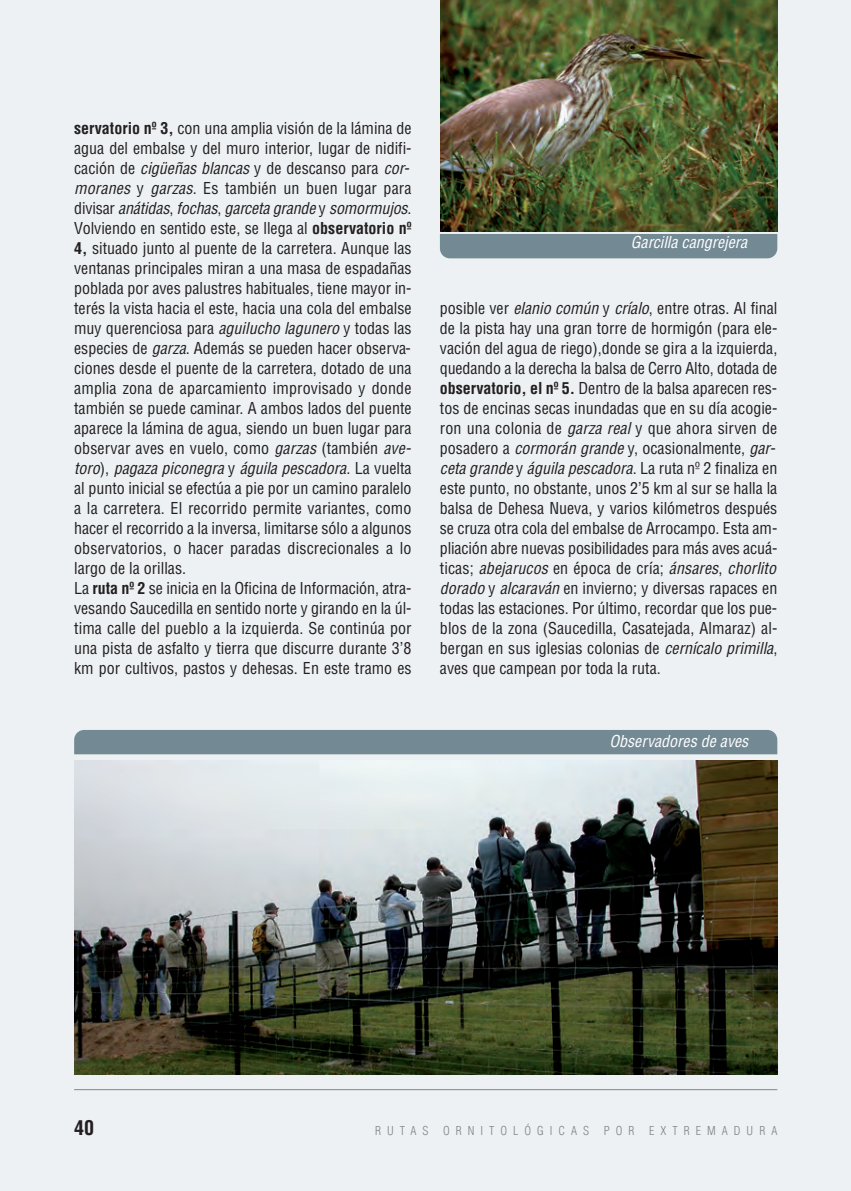
<style>
.page{position:relative;width:851px;height:1191px;background:#fff}
.page>*{position:absolute;margin:0;border:0;box-sizing:border-box;transform-origin:0 0}
.t1{font:700 condensed 20px "Helvetica";color:#231f20}
.t2{font:condensed 16px/20px "Helvetica";color:#231f20}
.t3{font:italic condensed 16px "Helvetica";color:#fff}
.t4{font:300 condensed 12px "Helvetica LT";letter-spacing:.5em;color:#808285}
.s1{font-weight:700}
.s2{font-style:italic}
</style>
<div class="page">
<div style="left:0;top:0;width:851px;height:1190px;background:#edf1f3"></div>
<hr style="left:74px;top:1088px;width:703px;height:1px;background:#738a95">
<img style="left:440px;top:0;width:337px;height:231px">
<div style="left:440px;top:234px;width:337px;height:24px;background:#738a95"></div>
<img style="left:74px;top:760px;width:703px;height:314px">
<div style="left:74px;top:730px;width:703px;height:24px;background:#738a95"></div>
<p class="t2" style="left:74px;top:119px;width:341px"><span class="s1">servatorio nº 3,</span> con una amplia visión de la lámina de agua del embalse y del muro interior, lugar de nidifi&shy;cación de <span class="s2">cigüeñas blancas</span> y de descanso para <span class="s2">cor&shy;moranes</span> y <span class="s2">garzas</span>. Es también un buen lugar para d i v i s a r <span class="s2">anátidas</span>, <span class="s2">fochas</span>, <span class="s2">garceta grande</span> y <span class="s2">somormujos</span>.<br>Volviendo en sentido este, se llega al <span class="s1">observatorio nº 4,</span> situado junto al puente de la carretera. Aunque las ventanas principales miran a una masa de espadañas poblada por aves palustres habituales, tiene mayor in&shy;terés la vista hacia el este, hacia una cola del embalse muy querenciosa para <span class="s2">aguilucho lagunero</span>y todas las especies de <span class="s2">garza</span>. Además se pueden hacer observa&shy;ciones desde el puente de la carretera, dotado de una amplia zona de aparcamiento improvisado y donde también se puede caminar. A ambos lados del puente aparece la lámina de agua, siendo un buen lugar para observar aves en vuelo, como <span class="s2">garzas</span> (también <span class="s2">ave&shy;toro</span>) , <span class="s2">pagaza piconegra</span> y <span class="s2">águila pescadora</span>. L a v u e l t a al punto inicial se efectúa a pie por un camino paralelo a la carretera. El recorrido permite variantes, como hacer el recorrido a la inversa, limitarse sólo a algunos observatorios, o hacer paradas discrecionales a lo largo de la orillas.<br>La <span class="s1">ruta nº 2</span> se inicia en la Oficina de Información, atra&shy;vesando Saucedilla en sentido norte y girando en la úl&shy;tima calle del pueblo a la izquierda. Se continúa por una pista de asfalto y tierra que discurre durante 3’8 km por cultivos, pastos y dehesas. En este tramo es</p>
<p class="t3" style="left:631px;top:236px;width:121px">Garcilla cangrejera</p>
<p class="t2" style="left:440px;top:299px;width:341px">posible ver <span class="s2">elanio común</span>y <span class="s2">críalo</span>, entre otras. Al final de la pista hay una gran torre de hormigón (para ele&shy;vación del agua de riego),donde se gira a la izquierda, quedando a la derecha la balsa de Cerro Alto, dotada de <span class="s1">observatorio, el nº 5.</span> Dentro de la balsa aparecen res&shy;tos de encinas secas inundadas que en su día acogie&shy;ron una colonia de <span class="s2">garza real</span> y que ahora sirven de posadero a <span class="s2">cormorán grande</span>y, ocasionalmente, <span class="s2">gar&shy;ceta grande</span> y <span class="s2">águila pescadora</span>. L a r u t a n º 2 f i n a l i z a e n este punto, no obstante, unos 2’5 km al sur se halla la balsa de Dehesa Nueva, y varios kilómetros después se cruza otra cola del embalse de Arrocampo. Esta am&shy;pliación abre nuevas posibilidades para más aves acuá&shy;t i c a s ; <span class="s2">abejarucos</span> e n é p o c a d e c r ía ; <span class="s2">ánsares</span>, <span class="s2">chorlito dorado</span>y <span class="s2">alcaraván</span>en invierno; y diversas rapaces en todas las estaciones. Por último, recordar que los pue&shy;blos de la zona (Saucedilla, Casatejada, Almaraz) al&shy;bergan en sus iglesias colonias de <span class="s2">cernícalo primilla</span>, aves que campean por toda la ruta.</p>
<p class="t3" style="left:609px;top:735px;width:144px">Observadores de aves</p>
<p class="t1" style="left:74px;top:1119px;width:21px">40</p>
<p class="t4" style="left:375px;top:1125px;width:404px">RUTAS ORNITOLÓGICAS POR EXTREMADURA</p>
</div>
